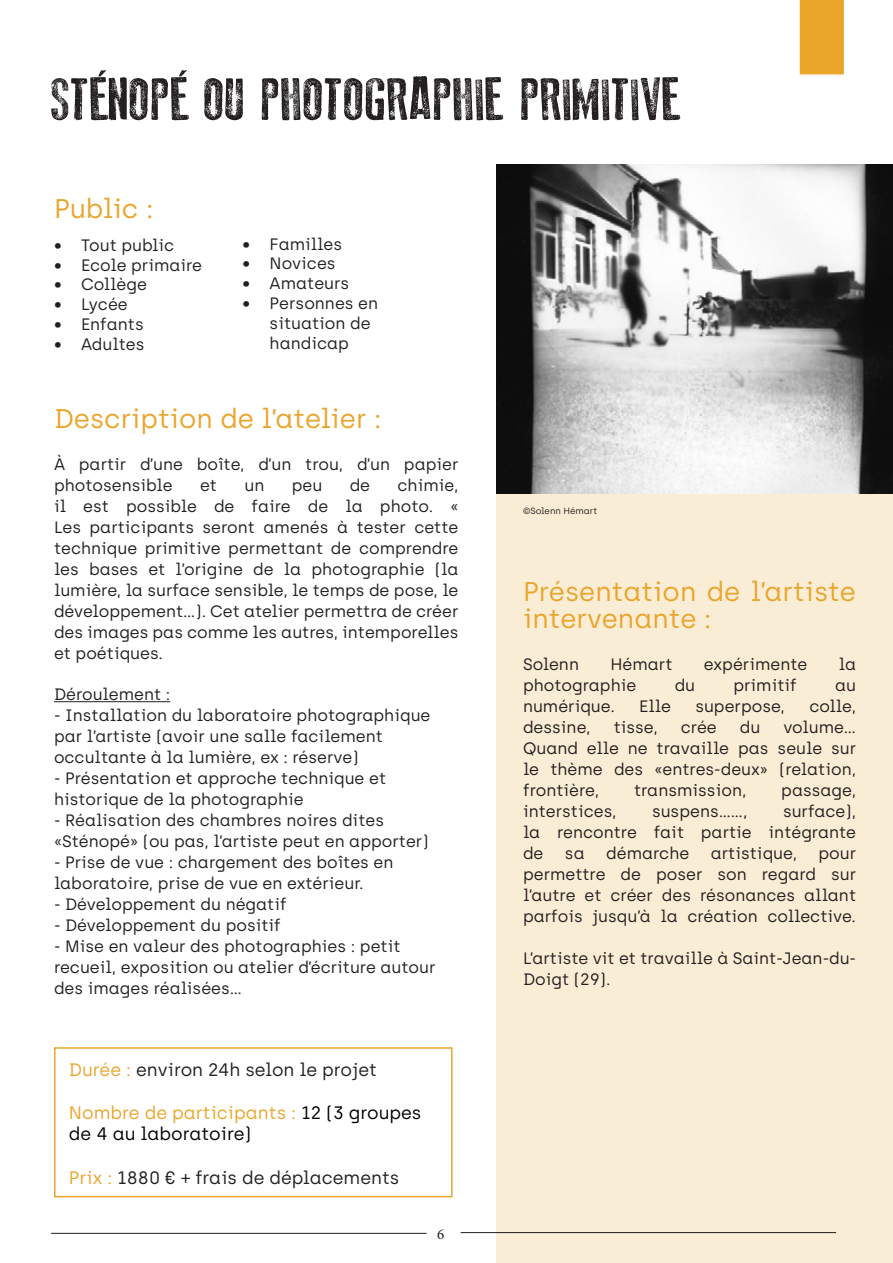
<style>
.page{position:relative;width:893px;height:1263px;background:#fff}
.page>*{position:absolute;margin:0;border:0;box-sizing:border-box;transform-origin:0 0}
.t1{font:60px "Old Press";color:#231f20}
.t2{font:27px/27px "Archia";color:#eaa52b}
.t3{font:18px "Archia";color:#231f20}
.t4{font:18px/21.6px "Archia";color:#000001}
.t5{font:16.5px/21px "Archia";color:#231f20}
.t6{font:15px "Minion Pro";color:#231f20}
.t7{font:9px "Archia";color:#231f20}
.s1{color:#eaa52b}
</style>
<div class="page">
<div style="left:496px;top:200px;width:397px;height:1063px;background:#faedd5"></div>
<hr style="left:54px;top:701px;width:116px;height:1px;background:#231f20">
<svg style="left:799px;top:0;width:46px;height:76px;background:#ebaa37"></svg>
<hr style="left:51px;top:1233px;width:376px;height:1px;background:#231f20">
<hr style="left:461px;top:1232px;width:375px;height:1px;background:#231f20">
<div style="left:54px;top:1047px;width:399px;height:150px;border:2px solid #eaa52b"></div>
<img style="left:496px;top:164px;width:397px;height:329px">
<p class="t1" style="left:51px;top:66px;width:633px">STÉNOPÉ OU PHOTOGRAPHIE PRIMITIVE</p>
<p class="t2" style="left:54px;top:195px;width:101px">Public :</p>
<p class="t5" style="left:54px;top:234px;width:122px">• Tout public</p>
<p class="t5" style="left:54px;top:254px;width:150px">• Ecole primaire</p>
<p class="t5" style="left:54px;top:274px;width:94px">• Collège</p>
<p class="t5" style="left:54px;top:294px;width:75px">• Lycée</p>
<p class="t5" style="left:54px;top:314px;width:91px">• Enfants</p>
<p class="t5" style="left:54px;top:333px;width:92px">• Adultes</p>
<p class="t5" style="left:243px;top:233px;width:101px">• Familles</p>
<p class="t5" style="left:243px;top:253px;width:95px">• Novices</p>
<p class="t5" style="left:243px;top:273px;width:108px">• Amateurs</p>
<p class="t5" style="left:270px;top:293px;width:110px;line-height:19.8px;text-indent:-27px">• Personnes en situation de handicap</p>
<p class="t2" style="left:54px;top:405px;width:329px">Description de l’atelier :</p>
<p class="t5" style="left:54px;top:454px;width:406px">À partir d’une boîte, d’un trou, d’un papier photosensible</p>
<p class="t5" style="left:54px;top:475px;width:406px;text-align:justify;text-indent:344px">chimie, il est possible de faire de la photo. « Les participants seront amenés à tester cette technique primitive permettant de comprendre les bases et l’origine de la photographie (la lumière, la surface sensible, le temps de pose, le développement… ). Cet atelier permettra de créer des images pas comme les autres, intemporelles et poétiques.</p>
<p class="t5" style="left:54px;top:684px;width:118px">Déroulement :</p>
<p class="t5" style="left:54px;top:705px;width:378px">- Installation du laboratoire photographique par l’artiste (avoir une salle facilement occultante à la lumière, ex : réserve)</p>
<p class="t5" style="left:54px;top:768px;width:334px">- Présentation et approche technique et historique de la photographie</p>
<p class="t5" style="left:54px;top:810px;width:376px">- Réalisation des chambres noires dites «Sténopé» (ou pas, l’artiste peut en apporter)</p>
<p class="t5" style="left:54px;top:852px;width:341px">- Prise de vue : chargement des boîtes en laboratoire, prise de vue en extérieur.</p>
<p class="t5" style="left:54px;top:894px;width:234px">- Développement du négatif</p>
<p class="t5" style="left:54px;top:915px;width:228px">- Développement du positif</p>
<p class="t5" style="left:54px;top:936px;width:383px">- Mise en valeur des photographies : petit recueil, exposition ou atelier d’écriture autour des images réalisées...</p>
<p class="t5" style="left:200px;top:475px;width:19px">et</p>
<p class="t5" style="left:244px;top:475px;width:21px">un</p>
<p class="t5" style="left:292px;top:475px;width:32px">peu</p>
<p class="t5" style="left:350px;top:475px;width:22px">de</p>
<p class="t3" style="left:69px;top:1059px;width:310px"><span class="s1">Durée :</span> environ 24h selon le projet</p>
<p class="t4" style="left:69px;top:1101px;width:354px"><span class="s1">Nombre de participants :</span> 12 (3 groupes de 4 au laboratoire)</p>
<p class="t3" style="left:69px;top:1167px;width:332px"><span class="s1">Prix :</span> 1880 € + frais de déplacements</p>
<p class="t6" style="left:437px;top:1224px;width:9px">6</p>
<p class="t7" style="left:523px;top:505px;width:76px">©Solenn Hémart</p>
<p class="t2" style="left:523px;top:578px;width:335px">Présentation de l’artiste intervenante :</p>
<p class="t5" style="left:523px;top:653px;width:58px">Solenn</p>
<p class="t5" style="left:610px;top:653px;width:64px">Hémart</p>
<p class="t5" style="left:704px;top:653px;width:105px">expérimente</p>
<p class="t5" style="left:839px;top:653px;width:19px">la</p>
<p class="t5" style="left:523px;top:674px;width:115px">photographie</p>
<p class="t5" style="left:675px;top:674px;width:22px">du</p>
<p class="t5" style="left:733px;top:674px;width:65px">primitif</p>
<p class="t5" style="left:835px;top:674px;width:22px">au</p>
<p class="t5" style="left:523px;top:695px;width:93px">numérique.</p>
<p class="t5" style="left:639px;top:695px;width:33px">Elle</p>
<p class="t5" style="left:695px;top:695px;width:91px">superpose,</p>
<p class="t5" style="left:809px;top:695px;width:48px">colle,</p>
<p class="t5" style="left:523px;top:716px;width:69px">dessine,</p>
<p class="t5" style="left:614px;top:716px;width:46px">tisse,</p>
<p class="t5" style="left:681px;top:716px;width:37px">crée</p>
<p class="t5" style="left:740px;top:716px;width:22px">du</p>
<p class="t5" style="left:523px;top:716px;width:335px;text-align:justify;text-indent:260px">volume...<br>Quand elle ne travaille pas seule sur le thème des «entres-deux» (relation, frontière,</p>
<p class="t5" style="left:634px;top:779px;width:114px">transmission,</p>
<p class="t5" style="left:781px;top:779px;width:76px">passage,</p>
<p class="t5" style="left:523px;top:800px;width:335px;text-align:justify;text-indent:260px">surface), la rencontre fait partie intégrante de</p>
<p class="t5" style="left:523px;top:800px;width:95px">interstices,</p>
<p class="t5" style="left:652px;top:800px;width:97px">suspens……,</p>
<p class="t5" style="left:565px;top:842px;width:21px">sa</p>
<p class="t5" style="left:606px;top:842px;width:85px">démarche</p>
<p class="t5" style="left:711px;top:842px;width:88px">artistique,</p>
<p class="t5" style="left:523px;top:842px;width:335px;text-align:justify;text-indent:295px">pour permettre de poser son regard sur l’autre et créer des résonances allant parfois jusqu’à la création collective.</p>
<p class="t5" style="left:523px;top:947px;width:335px">L’artiste vit et travaille à Saint-Jean-du-<br>Doigt (29).</p>
</div>
